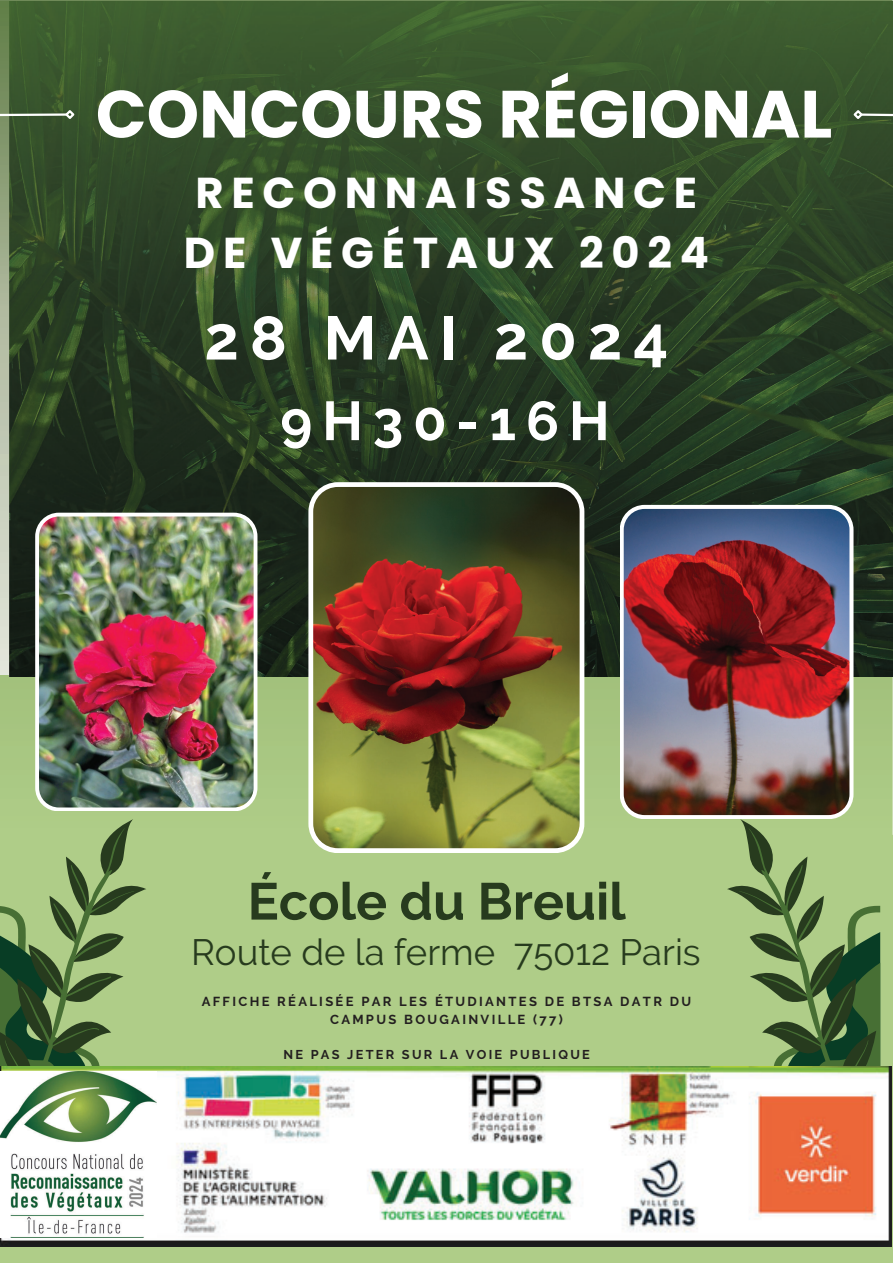
<style>
.page{position:relative;width:893px;height:1263px;background:#fff}
.page>*{position:absolute;margin:0;border:0;box-sizing:border-box;transform-origin:0 0}
.t1{font:700 66.75px "Poppins";color:#fff}
.t2{font:700 61.35px "Raleway";letter-spacing:.18em;color:#fff}
.t3{font:700 54.75px "Raleway";letter-spacing:.18em;color:#fff}
.t4{font:700 51.9px "Raleway";color:#273b1e}
.t5{font:700 43.2px/60px "Poppins";letter-spacing:.18em;color:#fff}
.t6{font:36.45px "Raleway";color:#273b1e}
.t7{font:700 13.05px/18px "Raleway";letter-spacing:.18em;color:#231f20;text-align:center}
.t8{font:700 12.75px "Raleway";letter-spacing:.18em;color:#231f20}
</style>
<div class="page">
<div style="left:0;top:675px;width:892px;height:588px;background:#afcd88"></div>
<img style="left:0;top:0;width:893px;height:27px">
<img style="left:0;top:27px;width:10px;height:648px">
<img style="left:0;top:675px;width:893px;height:160px">
<img style="left:10px;top:2px;width:883px;height:675px">
<svg style="left:308px;top:482px;width:276px;height:371px;background:#806138"></svg>
<img style="left:35px;top:513px;width:223px;height:298px">
<img style="left:620px;top:505px;width:233px;height:314px">
<svg style="left:851px;top:108px;width:42px;height:13px"></svg>
<svg style="left:0;top:108px;width:76px;height:13px"></svg>
<div style="left:0;top:1155px;width:893px;height:108px;background:#afcd88"></div>
<svg style="left:727px;top:819px;width:153px;height:248px"></svg>
<svg style="left:0;top:819px;width:146px;height:248px"></svg>
<img style="left:0;top:1067px;width:891px;height:179px">
<img style="left:0;top:1072px;width:157px;height:166px">
<h1 class="t1" style="left:96px;top:67px;width:738px">CONCOURS RÉGIONAL</h1>
<h3 class="t5" style="left:184px;top:163px;width:526px">RECONNAISSANCE<br>DE VÉGÉTAUX 2024</h3>
<h2 class="t2" style="left:204px;top:302px;width:465px">28 MAI 2024</h2>
<h3 class="t3" style="left:280px;top:389px;width:331px">9H30-16H</h3>
<h3 class="t4" style="left:248px;top:871px;width:379px">École du Breuil</h3>
<h3 class="t6" style="left:191px;top:931px;width:511px">Route de la ferme 75012 Paris</h3>
<p class="t7" style="left:202px;top:992px;width:491px">AFFICHE RÉALISÉE PAR LES ÉTUDIANTES DE BTSA DATR DU<br>CAMPUS BOUGAINVILLE (77)</p>
<p class="t8" style="left:283px;top:1047px;width:308px">NE PAS JETER SUR LA VOIE PUBLIQUE</p>
</div>
